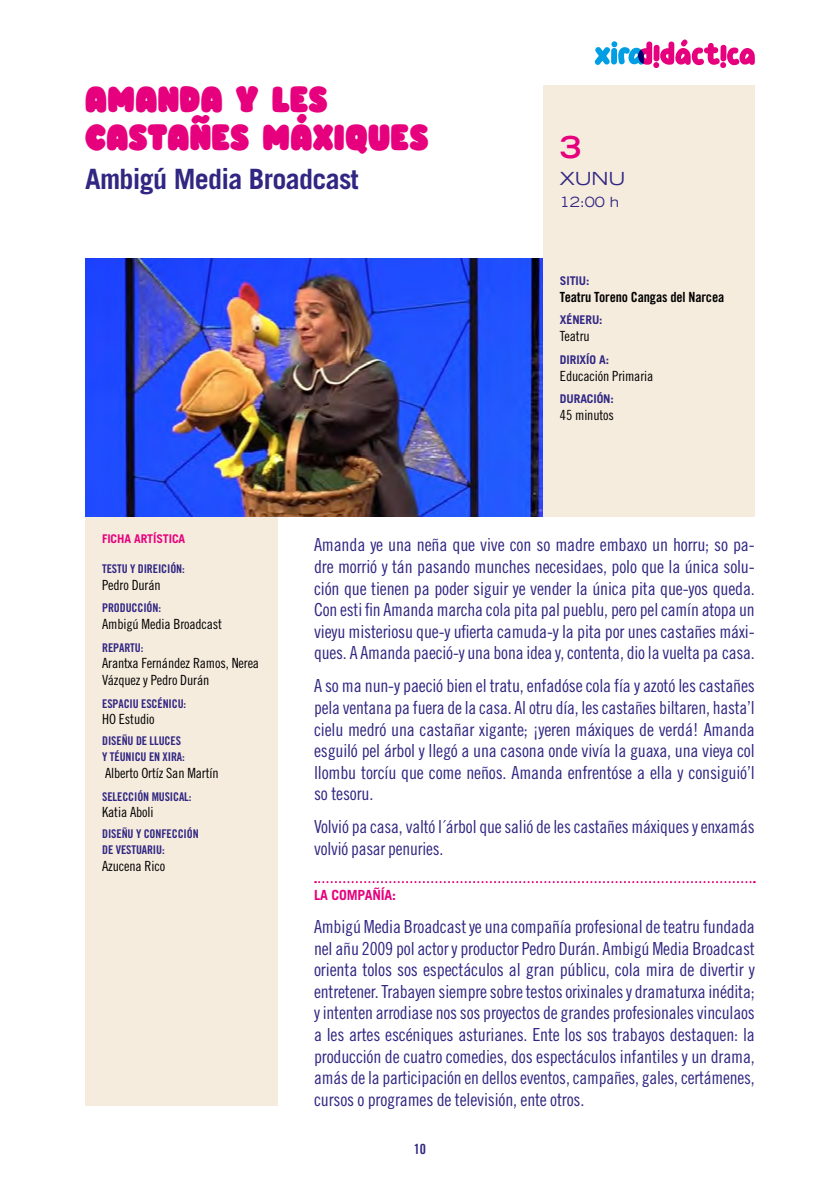
<style>
.page{position:relative;width:840px;height:1191px;background:#fff}
.page>*{position:absolute;margin:0;border:0;box-sizing:border-box;transform-origin:0 0}
.t1{font:900 36px/38px "Knicknack";letter-spacing:.02em;color:#e6007d}
.t2{font:700 expanded 30px "Trade Gothic LT Std";color:#e6007d}
.t3{font:700 28px "Trade Gothic LT Std";letter-spacing:-.025em;color:#312783}
.t4{font:18px/21.6px "Trade Gothic LT Std Cn 18";letter-spacing:-.01em;color:#312783;text-align:justify}
.t5{font:expanded 18px "Trade Gothic LT Std";color:#312783}
.t6{font:14px/16.8px "Trade Gothic LT Std Cn 18";letter-spacing:-.01em;color:#000}
.t7{font:14px "Trade Gothic LT Std Bd Cn 20";letter-spacing:-.01em;color:#000}
.t8{font:700 14px "Trade Gothic LT Std";letter-spacing:-.01em;color:#e6007d}
.t9{font:expanded 14px "Trade Gothic LT Std";color:#312783}
.t10{font:14px "Trade Gothic LT Std Bd Cn 20";color:#312783}
.t11{font:12px/16.8px "Trade Gothic LT Std Bd Cn 20";letter-spacing:-.01em;color:#312783}
.t12{font:700 12px "Trade Gothic LT Std";letter-spacing:-.01em;color:#312783}
.t13{font:700 12px "Trade Gothic LT Std";letter-spacing:-.01em;color:#e6007d}
</style>
<div class="page">
<svg style="left:594px;top:39px;width:160px;height:29px"></svg>
<div style="left:85px;top:517px;width:193px;height:589px;background:#f6ecde"></div>
<img style="left:85px;top:258px;width:457px;height:258px">
<div style="left:542px;top:85px;width:212px;height:173px;background:#f6ecde"></div>
<svg style="left:315px;top:881px;width:439px;height:2px"></svg>
<div style="left:542px;top:258px;width:212px;height:258px;background:#f6ecde"></div>
<h1 class="t1" style="left:85px;top:79px;width:344px">AMANDA Y LES<br>CASTAÑES MÁXIQUES</h1>
<h3 class="t3" style="left:85px;top:162px;width:275px">Ambigú Media Broadcast</h3>
<h2 class="t2" style="left:559px;top:127px;width:23px">3</h2>
<p class="t5" style="left:559px;top:166px;width:67px">XUNU</p>
<p class="t9" style="left:559px;top:193px;width:61px">12:00 h</p>
<p class="t12" style="left:559px;top:273px;width:31px">SITIU:</p>
<p class="t7" style="left:559px;top:288px;width:166px">Teatru Toreno Cangas del Narcea</p>
<p class="t12" style="left:559px;top:313px;width:44px">XÉNERU:</p>
<p class="t6" style="left:559px;top:328px;width:31px">Teatru</p>
<p class="t12" style="left:559px;top:352px;width:50px">DIRIXÍO A:</p>
<p class="t6" style="left:559px;top:367px;width:95px">Educación Primaria</p>
<p class="t12" style="left:559px;top:391px;width:55px">DURACIÓN:</p>
<p class="t6" style="left:559px;top:406px;width:55px">45 minutos</p>
<p class="t13" style="left:102px;top:531px;width:85px">FICHA ARTÍSTICA</p>
<p class="t11" style="left:102px;top:560px;width:84px">TESTU Y DIREICIÓN:</p>
<p class="t6" style="left:102px;top:576px;width:60px">Pedro Durán</p>
<p class="t11" style="left:102px;top:599px;width:60px">PRODUCCIÓN:</p>
<p class="t6" style="left:102px;top:615px;width:121px">Ambigú Media Broadcast</p>
<p class="t11" style="left:102px;top:639px;width:43px">REPARTU:</p>
<p class="t6" style="left:102px;top:655px;width:158px">Arantxa Fernández Ramos, Nerea<br>Vázquez y Pedro Durán</p>
<p class="t11" style="left:102px;top:695px;width:86px">ESPACIU ESCÉNICU:</p>
<p class="t6" style="left:102px;top:711px;width:54px">HO Estudio</p>
<p class="t11" style="left:102px;top:731px;width:84px">DISEÑU DE LLUCES<br>Y TÉUNICU EN XIRA:</p>
<p class="t6" style="left:105px;top:764px;width:115px">Alberto Ortíz San Martín</p>
<p class="t11" style="left:102px;top:788px;width:91px">SELECCIÓN MUSICAL:</p>
<p class="t6" style="left:102px;top:804px;width:53px">Katia Aboli</p>
<p class="t11" style="left:102px;top:824px;width:98px">DISEÑU Y CONFECCIÓN<br>DE VESTUARIU:</p>
<p class="t6" style="left:102px;top:857px;width:64px">Azucena Rico</p>
<p class="t4" style="left:314px;top:534px;width:442px">Amanda ye una neña que vive con so madre embaxo un horru; so pa&shy;dre morrió y tán pasando munches necesidaes, polo que la única solu&shy;ción que tienen pa poder siguir ye vender la única pita que-yos queda.<br>Con esti fin Amanda marcha cola pita pal pueblu, pero pel camín atopa un vieyu misteriosu que-y ufierta camuda-y la pita por unes castañes máxi&shy;ques. A Amanda paeció-y una bona idea y, contenta, dio la vuelta pa casa.</p>
<p class="t4" style="left:314px;top:675px;width:442px">A so ma nun-y paeció bien el tratu, enfadóse cola fía y azotó les castañes pela ventana pa fuera de la casa. Al otru día, les castañes biltaren, hasta’l cielu medró una castañar xigante; ¡yeren máxiques de verdá! Amanda esguiló pel árbol y llegó a una casona onde vivía la guaxa, una vieya col llombu torcíu que come neños. Amanda enfrentóse a ella y consiguió’l so tesoru.</p>
<p class="t4" style="left:314px;top:816px;width:442px">Volvió pa casa, valtó l´árbol que salió de les castañes máxiques y enxamás volvió pasar penuries.</p>
<p class="t8" style="left:314px;top:886px;width:83px">LA COMPAÑÍA:</p>
<p class="t4" style="left:314px;top:915px;width:442px">Ambigú Media Broadcast ye una compañía profesional de teatru fundada nel añu 2009 pol actor y productor Pedro Durán. Ambigú Media Broadcast orienta tolos sos espectáculos al gran públicu, cola mira de divertir y entretener. Trabayen siempre sobre testos orixinales y dramaturxa inédita; y intenten arrodiase nos sos proyectos de grandes profesionales vinculaos a les artes escéniques asturianes. Ente los sos trabayos destaquen: la producción de cuatro comedies, dos espectáculos infantiles y un drama, amás de la participación en dellos eventos, campañes, gales, certámenes, cursos o programes de televisión, ente otros.</p>
<p class="t10" style="left:413px;top:1140px;width:14px">10</p>
</div>
